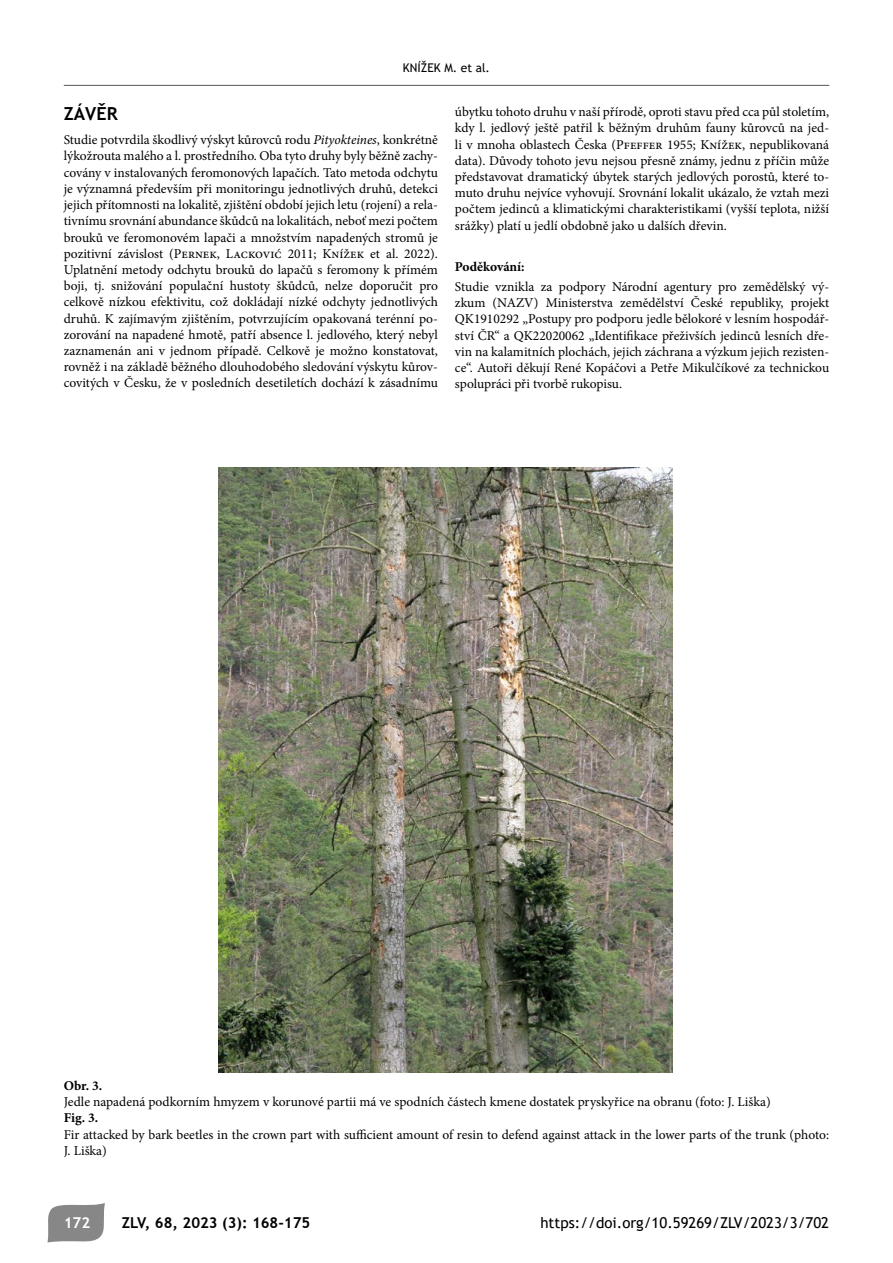
<style>
.page{position:relative;width:893px;height:1263px;background:#fff}
.page>*{position:absolute;margin:0;border:0;box-sizing:border-box;transform-origin:0 0}
.t1{font:700 18px "Trebuchet MS";color:#000}
.t2{font:15px "Trebuchet MS";color:#000}
.t3{font:700 15px "Trebuchet MS";color:#000}
.t4{font:700 15px "Trebuchet MS";color:#fff}
.t5{font:13.5px/16.2px "Minion Pro";color:#000;text-align:justify}
.t6{font:700 13.5px "Minion Pro";color:#000}
.t7{font:12px "Trebuchet MS";color:#000}
.s1{font-style:italic}
</style>
<div class="page">
<svg style="left:47px;top:1203px;width:58px;height:40px;background:#999"></svg>
<hr style="left:64px;top:85px;width:765px;height:1px;background:#000">
<img style="left:219px;top:468px;width:454px;height:605px">
<p class="t7" style="left:403px;top:60px;width:89px">KNÍŽEK M. et al.</p>
<h1 class="t1" style="left:64px;top:102px;width:55px">ZÁVĚR</h1>
<p class="t5" style="left:64px;top:132px;width:376px">Studie potvrdila škodlivý výskyt kůrovců rodu <span class="s1">Pityokteines</span>, konkrétně lýkožrouta malého a l. prostředního. Oba tyto druhy byly běžně zachy&shy;covány v instalovaných feromonových lapačích. Tato metoda odchytu je významná především při monitoringu jednotlivých druhů, detekci jejich přítomnosti na lokalitě, zjištění období jejich letu (rojení) a rela&shy;tivnímu srovnání abundance škůdců na lokalitách, neboť mezi počtem brouků ve feromonovém lapači a množstvím napadených stromů je pozitivní závislost (Pernek, Lacković 2011; Knížek et al. 2022).<br>Uplatnění metody odchytu brouků do lapačů s feromony k přímém boji, tj. snižování populační hustoty škůdců, nelze doporučit pro celkově nízkou efektivitu, což dokládají nízké odchyty jednotlivých druhů. K zajímavým zjištěním, potvrzujícím opakovaná terénní po&shy;zorování na napadené hmotě, patří absence l. jedlového, který nebyl zaznamenán ani v jednom případě. Celkově je možno konstatovat, rovněž i na základě běžného dlouhodobého sledování výskytu kůrov&shy;covitých v Česku, že v posledních desetiletích dochází k zásadnímu</p>
<p class="t5" style="left:455px;top:104px;width:376px">úbytku tohoto druhu v naší přírodě, oproti stavu před cca půl stoletím, kdy l. jedlový ještě patřil k běžným druhům fauny kůrovců na jed&shy;li v mnoha oblastech Česka (Pfeffer 1955; Knížek, nepublikovaná data). Důvody tohoto jevu nejsou přesně známy, jednu z příčin může představovat dramatický úbytek starých jedlových porostů, které to&shy;muto druhu nejvíce vyhovují. Srovnání lokalit ukázalo, že vztah mezi počtem jedinců a klimatickými charakteristikami (vyšší teplota, nižší srážky) platí u jedlí obdobně jako u dalších dřevin.</p>
<p class="t6" style="left:455px;top:257px;width:71px">Poděkování:</p>
<p class="t5" style="left:455px;top:279px;width:376px">Studie vznikla za podpory Národní agentury pro zemědělský vý&shy;zkum (NAZV) Ministerstva zemědělství České republiky, projekt QK1910292 „Postupy pro podporu jedle bělokoré v lesním hospodář&shy;ství ČR“ a QK22020062 „Identifikace přeživších jedinců lesních dře&shy;vin na kalamitních plochách, jejich záchrana a výzkum jejich rezisten&shy;ce“. Autoři děkují René Kopáčovi a Petře Mikulčíkové za technickou spolupráci při tvorbě rukopisu.</p>
<p class="t6" style="left:64px;top:1076px;width:40px">Obr. 3.</p>
<p class="t5" style="left:64px;top:1094px;width:708px">Jedle napadená podkorním hmyzem v korunové partii má ve spodních částech kmene dostatek pryskyřice na obranu (foto: J. Liška)</p>
<p class="t6" style="left:64px;top:1108px;width:36px">Fig. 3.</p>
<p class="t5" style="left:64px;top:1126px;width:767px">Fir attacked by bark beetles in the crown part with sufficient amount of resin to defend against attack in the lower parts of the trunk (photo:<br>J. Liška)</p>
<p class="t4" style="left:64px;top:1213px;width:28px">172</p>
<p class="t3" style="left:122px;top:1213px;width:190px">ZLV, 68, 2023 (3): 168-175</p>
<p class="t2" style="left:540px;top:1213px;width:290px">https://doi.org/10.59269/ZLV/2023/3/702</p>
</div>
